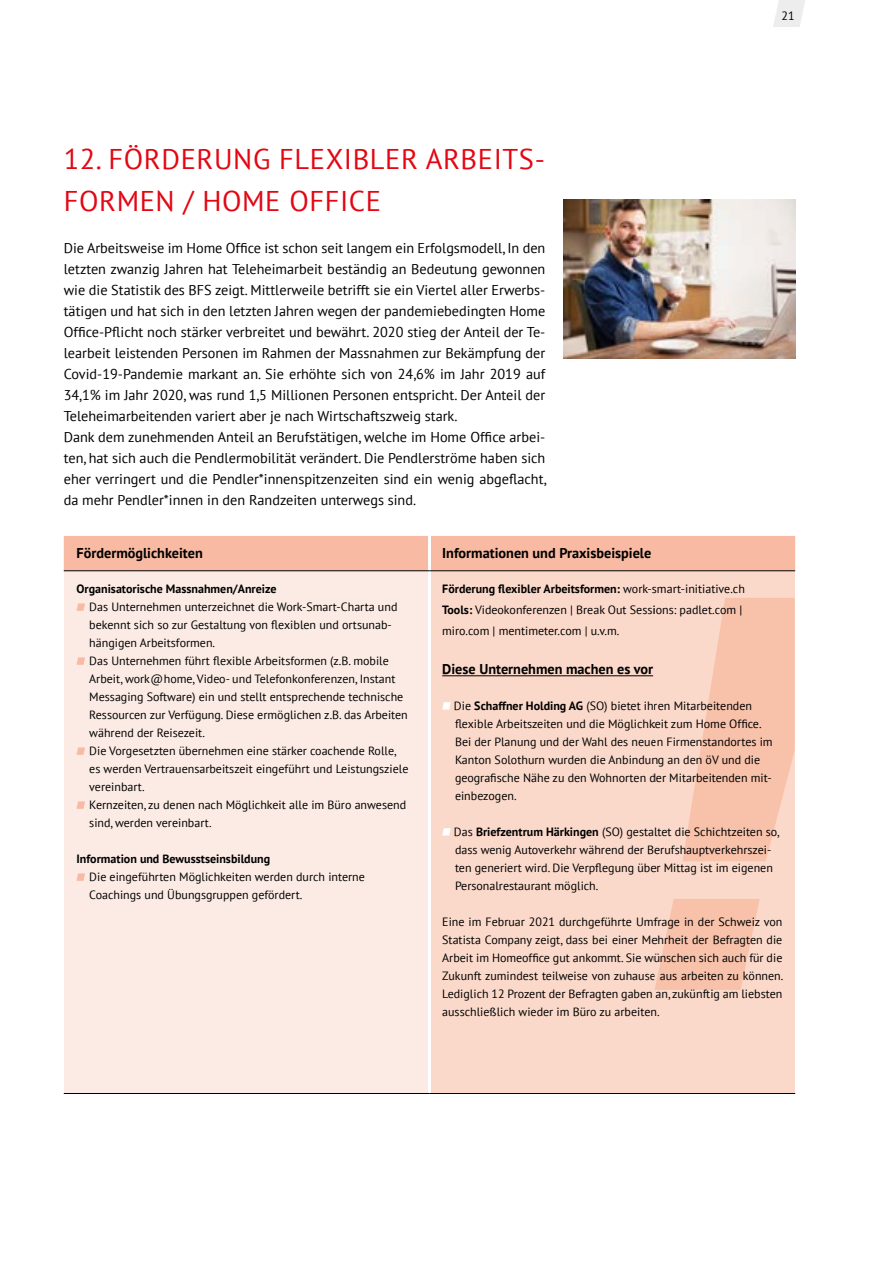
<style>
.page{position:relative;width:893px;height:1263px;background:#fff}
.page>*{position:absolute;margin:0;border:0;box-sizing:border-box;transform-origin:0 0}
.t1{font:28.5px/42px "PT Sans";letter-spacing:.02em;color:#e30613}
.t2{font:14.25px/21px "PT Sans";color:#000}
.t3{font:700 14.25px "PT Sans";color:#000}
.t4{font:12px/18px "PT Sans";color:#000}
.t5{font:700 12px "PT Sans";color:#000}
.s1{font-weight:700}
</style>
<div class="page">
<svg style="left:773px;top:0;width:32px;height:27px"></svg>
<div style="left:64px;top:536px;width:731px;height:34px;background:#f8baa2"></div>
<div style="left:64px;top:571px;width:365px;height:522px;background:#fbebe4"></div>
<div style="left:429px;top:571px;width:366px;height:522px;background:#fbd9ca"></div>
<hr style="left:428px;top:536px;width:3px;height:35px;background:#fff">
<hr style="left:428px;top:571px;width:3px;height:522px;background:#fff">
<hr style="left:64px;top:570px;width:365px;height:1px;background:#000">
<hr style="left:64px;top:1093px;width:365px;height:1px;background:#000">
<hr style="left:429px;top:1093px;width:366px;height:1px;background:#000">
<hr style="left:429px;top:570px;width:366px;height:1px;background:#000">
<svg style="left:77px;top:603px;width:8px;height:8px"></svg>
<svg style="left:77px;top:657px;width:8px;height:8px"></svg>
<svg style="left:77px;top:747px;width:8px;height:8px"></svg>
<svg style="left:77px;top:801px;width:8px;height:8px"></svg>
<svg style="left:77px;top:873px;width:8px;height:8px"></svg>
<hr style="left:442px;top:675px;width:211px;height:1px;background:#000">
<svg style="left:442px;top:702px;width:9px;height:7px"></svg>
<svg style="left:442px;top:828px;width:9px;height:7px"></svg>
<img style="left:563px;top:199px;width:232px;height:159px">
<svg style="left:655px;top:598px;width:140px;height:392px;fill:#f8c1aa"></svg>
<p class="t4" style="left:782px;top:7px;width:15px">21</p>
<h1 class="t1" style="left:64px;top:137px;width:483px">12. FÖRDERUNG FLEXIBLER ARBEITS-<br>FORMEN / HOME OFFICE</h1>
<p class="t2" style="left:64px;top:237px;width:484px">Die Arbeitsweise im Home Office ist schon seit langem ein Erfolgsmodell, In den letzten zwanzig Jahren hat Teleheimarbeit beständig an Bedeutung gewonnen wie die Statistik des BFS zeigt. Mittlerweile betrifft sie ein Viertel aller Erwerbs&shy;tätigen und hat sich in den letzten Jahren wegen der pandemiebedingten Home Office-Pflicht noch stärker verbreitet und bewährt. 2020 stieg der Anteil der Te&shy;learbeit leistenden Personen im Rahmen der Massnahmen zur Bekämpfung der Covid-19-Pandemie markant an. Sie erhöhte sich von 24,6% im Jahr 2019 auf 34,1% im Jahr 2020, was rund 1,5 Millionen Personen entspricht. Der Anteil der Teleheimarbeitenden variert aber je nach Wirtschaftszweig stark.<br>Dank dem zunehmenden Anteil an Berufstätigen, welche im Home Office arbei&shy;ten, hat sich auch die Pendlermobilität verändert. Die Pendlerströme haben sich eher verringert und die Pendler*innenspitzenzeiten sind ein wenig abgeflacht, da mehr Pendler*innen in den Randzeiten unterwegs sind.</p>
<p class="t3" style="left:77px;top:544px;width:128px">Fördermöglichkeiten</p>
<p class="t3" style="left:442px;top:544px;width:211px">Informationen und Praxisbeispiele</p>
<p class="t5" style="left:77px;top:581px;width:202px">Organisatorische Massnahmen/Anreize</p>
<p class="t4" style="left:89px;top:597px;width:321px">Das Unternehmen unterzeichnet die Work-Smart-Charta und bekennt sich so zur Gestaltung von flexiblen und ortsunab&shy;hängigen Arbeitsformen.<br>Das Unternehmen führt flexible Arbeitsformen (z.B. mobile Arbeit, work@home, Video- und Telefonkonferenzen, Instant Messaging Software) ein und stellt entsprechende technische Ressourcen zur Verfügung. Diese ermöglichen z.B. das Arbeiten während der Reisezeit.<br>Die Vorgesetzten übernehmen eine stärker coachende Rolle, es werden Vertrauensarbeitszeit eingeführt und Leistungsziele vereinbart.<br>Kernzeiten, zu denen nach Möglichkeit alle im Büro anwesend sind, werden vereinbart.</p>
<p class="t5" style="left:77px;top:851px;width:195px">Information und Bewusstseinsbildung</p>
<p class="t4" style="left:89px;top:867px;width:277px">Die eingeführten Möglichkeiten werden durch interne<br>Coachings und Übungsgruppen gefördert.</p>
<p class="t4" style="left:442px;top:577px;width:304px;line-height:21px"><span class="s1">Förderung flexibler Arbeitsformen:</span> work-smart-initiative.ch<br><span class="s1">Tools:</span> Videokonferenzen | Break Out Sessions: padlet.com | miro.com | mentimeter.com | u.v.m.</p>
<p class="t3" style="left:442px;top:659px;width:212px">Diese Unternehmen machen es vor</p>
<p class="t4" style="left:454px;top:696px;width:320px">Die <span class="s1">Schaffner Holding AG</span> (SO) bietet ihren Mitarbeitenden flexible Arbeitszeiten und die Möglichkeit zum Home Office.<br>Bei der Planung und der Wahl des neuen Firmenstandortes im Kanton Solothurn wurden die Anbindung an den öV und die geografische Nähe zu den Wohnorten der Mitarbeitenden mit&shy;einbezogen.</p>
<p class="t4" style="left:454px;top:822px;width:327px">Das <span class="s1">Briefzentrum Härkingen</span> (SO) gestaltet die Schichtzeiten so, dass wenig Autoverkehr während der Berufshauptverkehrszei&shy;ten generiert wird. Die Verpflegung über Mittag ist im eigenen Personalrestaurant möglich.</p>
<p class="t4" style="left:442px;top:912px;width:343px;text-align:justify">Eine im Februar 2021 durchgeführte Umfrage in der Schweiz von Statista Company zeigt, dass bei einer Mehrheit der Befragten die Arbeit im Homeoffice gut ankommt. Sie wünschen sich auch für die Zukunft zumindest teilweise von zuhause aus arbeiten zu können.<br>Lediglich 12 Prozent der Befragten gaben an, zukünftig am liebsten ausschließlich wieder im Büro zu arbeiten.</p>
</div>
